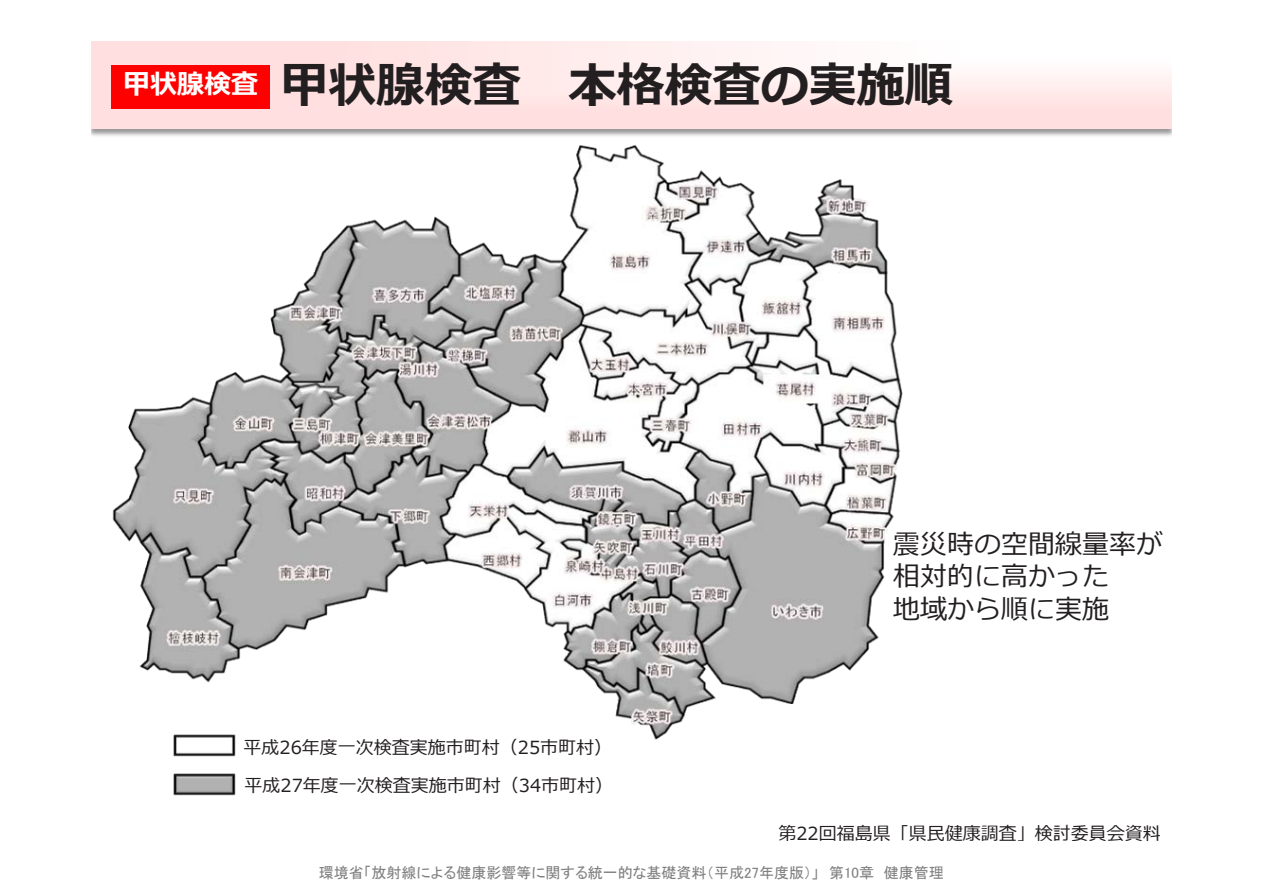
<style>
.page{position:relative;width:1263px;height:893px;background:#fff}
.page>*{position:absolute;margin:0;border:0;box-sizing:border-box;transform-origin:0 0}
.t1{font:700 48px "Meiryo";color:#231f20}
.t2{font:27px/32.4px "Meiryo";color:#231f20}
.t3{font:18px/37.3px "Meiryo";color:#231f20}
.t4{font:15px "MS P Gothic";color:#808080}
</style>
<div class="page">
<svg style="left:91px;top:41px;width:1080px;height:88px;fill:#ffe5e5"></svg>
<img style="left:112px;top:130px;width:808px;height:610px">
<div style="left:111px;top:65px;width:159px;height:44px;background:#f00"></div>
<img style="left:173px;top:734px;width:63px;height:22px">
<img style="left:173px;top:773px;width:63px;height:23px">
<div style="left:723px;top:704px;width:153px;height:47px;background:#fff"></div>
<h1 class="t1" style="left:123px;top:52px;width:831px"><sup>甲状腺検査</sup> 甲状腺検査 本格検査の実施順</h1>
<p class="t3" style="left:243px;top:730px;width:371px">平成26年度一次検査実施市町村（25市町村）平成27年度一次検査実施市町村（34市町村）</p>
<h2 class="t2" style="left:893px;top:529px;width:271px">震災時の空間線量率が相対的に高かった<br>地域から順に実施</h2>
<p class="t3" style="left:778px;top:815px;width:384px">第22回福島県「県民健康調査」検討委員会資料</p>
<p class="t4" style="left:319px;top:865px;width:626px">環境省「放射線による健康影響等に関する統一的な基礎資料（平成27年度版）」　第10章　健康管理</p>
</div>
